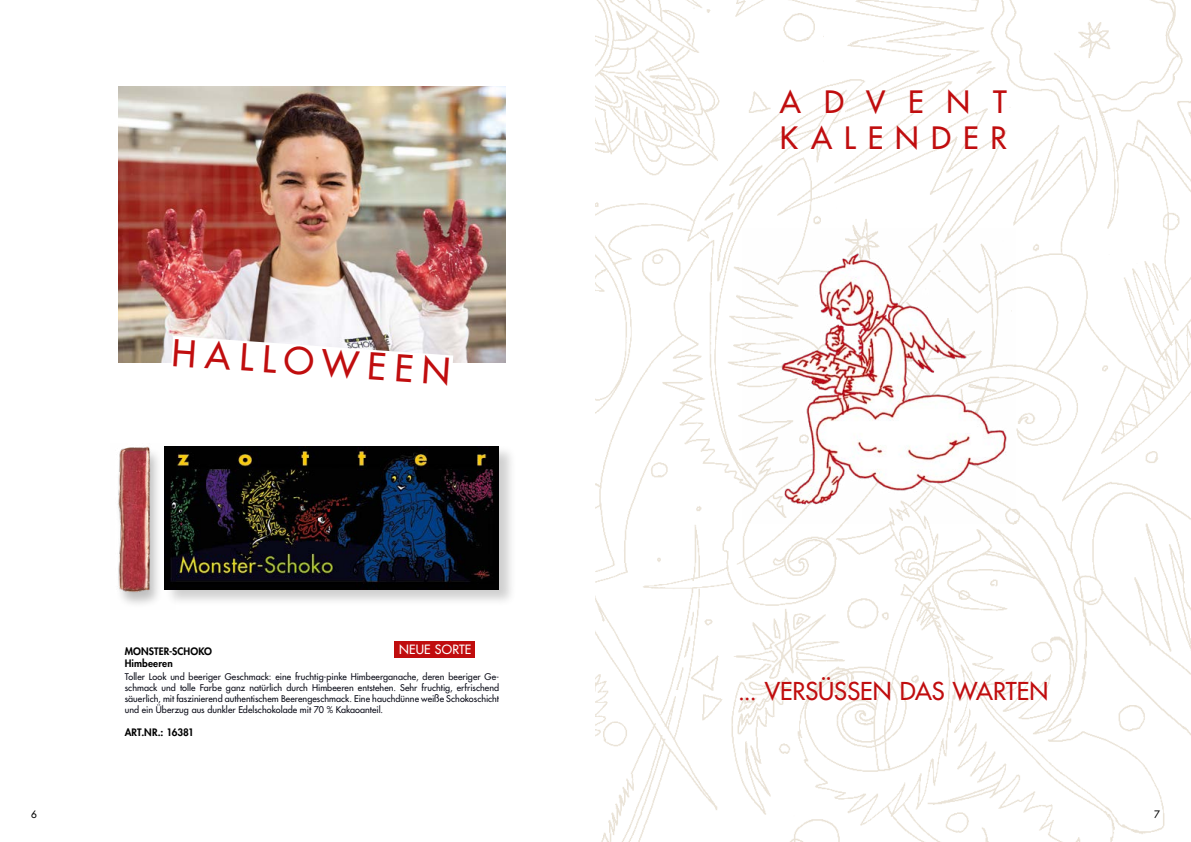
<style>
.page{position:relative;width:1191px;height:842px;background:#fff}
.page>*{position:absolute;margin:0;border:0;box-sizing:border-box;transform-origin:0 0}
.t1{font:500 36px "Futura Std";color:#c00d0e}
.t2{font:500 30px/36px "Futura Std";letter-spacing:.425em;color:#c00d0e}
.t3{font:500 24px "Futura Std";color:#c00d0e}
.t4{font:500 12.5px "Futura Std";letter-spacing:.01em;color:#fff}
.t5{font:800 10px/12px "Futura Std";letter-spacing:.01em;color:#000}
.t6{font:500 10px "Futura Std";color:#000}
.t7{font:500 9px/11px "Futura Std";letter-spacing:.005em;color:#090a16;text-align:justify}
</style>
<div class="page">
<img style="left:119px;top:86px;width:386px;height:276px">
<img style="left:595px;top:0;width:596px;height:842px">
<img style="left:743px;top:229px;width:272px;height:294px">
<div style="left:165px;top:445px;width:352px;height:162px;background:#000;opacity:.19"></div>
<img style="left:176px;top:446px;width:322px;height:143px">
<img style="left:118px;top:445px;width:58px;height:162px">
<svg style="left:170px;top:336px;width:283px;height:27px"></svg>
<div style="left:394px;top:641px;width:81px;height:16px;background:#c00d0e"></div>
<h1 class="t1" style="left:174px;top:330px;width:280px;rotate:4deg">HALLOWEEN</h1>
<h3 class="t4" style="left:399px;top:641px;width:74px">NEUE SORTE</h3>
<p class="t5" style="left:125px;top:646px;width:89px">MONSTER-SCHOKO<br>Himbeeren</p>
<p class="t7" style="left:125px;top:672px;width:376px">Toller Look und beeriger Geschmack: eine fruchtig-pinke Himbeerganache, deren beeriger Ge&shy;schmack und tolle Farbe ganz natürlich durch Himbeeren entstehen. Sehr fruchtig, erfrischend säuerlich, mit faszinierend authentischem Beerengeschmack. Eine hauchdünne weiße Schokoschicht und ein Überzug aus dunkler Edelschokolade mit 70 % Kakaoanteil.</p>
<p class="t5" style="left:125px;top:727px;width:71px">ART.NR.: 16381</p>
<h2 class="t2" style="left:780px;top:84px;width:228px">ADVENT<br>KALENDER</h2>
<h3 class="t3" style="left:738px;top:676px;width:312px">... VERSÜSSEN DAS WARTEN</h3>
<p class="t6" style="left:31px;top:808px;width:7px">6</p>
<p class="t6" style="left:1154px;top:808px;width:7px">7</p>
</div>
